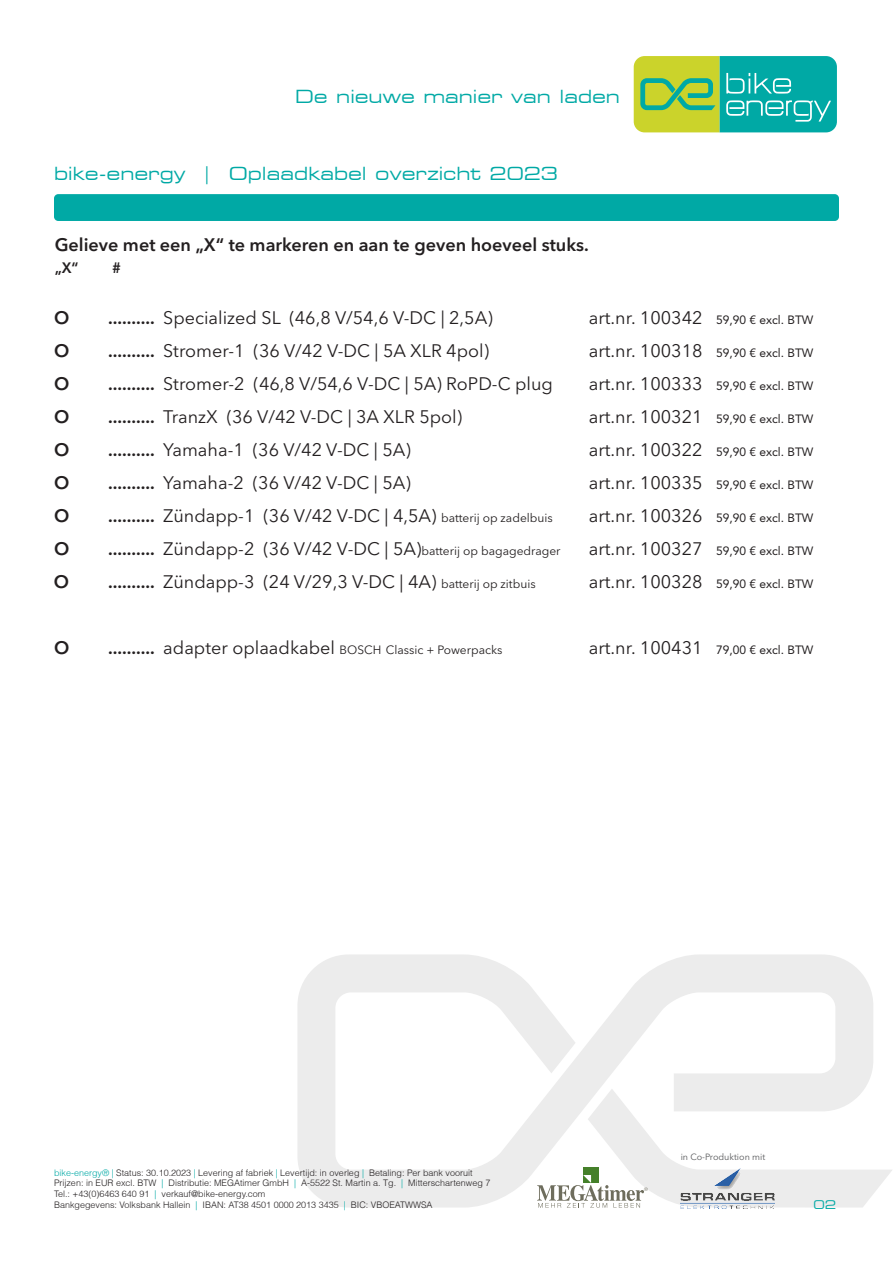
<style>
.page{position:relative;width:893px;height:1263px;background:#fff}
.page>*{position:absolute;margin:0;border:0;box-sizing:border-box;transform-origin:0 0}
.t1{font:18px "Avenir Next LT Pro";color:#231f20}
.t2{font:600 18px "Avenir Next LT Pro";color:#231f20}
.t3{font:expanded 18px "Square 721 BT";color:#00a9a5}
.t4{font:600 15px "Avenir Next LT Pro";color:#231f20}
.t5{font:12px "Avenir LT Std";color:#231f20}
.t6{font:12px "Avenir Next LT Pro";color:#231f20}
.t7{font:expanded 12px "Square 721 BT";color:#00a9a5}
.t8{font:300 9px/10.8px "Helvetica";color:#231f20}
.t9{font:9px "Avenir Next LT Pro";color:#57585a}
.s1{font-weight:600}
.s2{font-size:12px}
.s3{font-weight:600;font-size:18px}
.s4{font-size:18px}
.s5{font-family:"Avenir Next LT Pro";font-size:18px}
.s6{color:#00a9a5}
</style>
<div class="page">
<svg style="left:297px;top:954px;width:576px;height:253px"></svg>
<svg style="left:633px;top:56px;width:204px;height:77px;background:#5abe81"></svg>
<div style="left:54px;top:194px;width:785px;height:27px;background:#00a9a5;border-radius:4px"></div>
<svg style="left:537px;top:1088px;width:355px;height:120px"></svg>
<img style="left:681px;top:1162px;width:93px;height:46px">
<p class="t3" style="left:295px;top:86px;width:326px">De nieuwe manier van laden</p>
<p class="t3" style="left:54px;top:162px;width:505px">bike-energy | Oplaadkabel overzicht 2023</p>
<p class="t2" style="left:55px;top:234px;width:535px">Gelieve met een „X“ te markeren en aan te geven hoeveel stuks.</p>
<p class="t4" style="left:55px;top:259px;width:25px">„X“</p>
<p class="t4" style="left:112px;top:259px;width:10px">#</p>
<p class="t2" style="left:54px;top:307px;width:17px">O</p>
<p class="t1" style="left:108px;top:307px;width:386px"><span class="s1">..........</span> Specialized SL (46,8 V/54,6 V-DC | 2,5A)</p>
<p class="t2" style="left:54px;top:340px;width:17px">O</p>
<p class="t1" style="left:108px;top:340px;width:383px"><span class="s1">..........</span> Stromer-1 (36 V/42 V-DC | 5A XLR 4pol)</p>
<p class="t2" style="left:54px;top:373px;width:17px">O</p>
<p class="t1" style="left:108px;top:373px;width:446px"><span class="s1">..........</span> Stromer-2 (46,8 V/54,6 V-DC | 5A) RoPD-C plug</p>
<p class="t2" style="left:54px;top:406px;width:17px">O</p>
<p class="t1" style="left:108px;top:406px;width:356px"><span class="s1">..........</span> TranzX (36 V/42 V-DC | 3A XLR 5pol)</p>
<p class="t2" style="left:54px;top:439px;width:17px">O</p>
<p class="t1" style="left:108px;top:439px;width:304px"><span class="s1">..........</span> Yamaha-1 (36 V/42 V-DC | 5A)</p>
<p class="t2" style="left:54px;top:472px;width:17px">O</p>
<p class="t1" style="left:108px;top:472px;width:304px"><span class="s1">..........</span> Yamaha-2 (36 V/42 V-DC | 5A)</p>
<p class="t2" style="left:54px;top:505px;width:17px">O</p>
<p class="t1" style="left:108px;top:505px;width:446px"><span class="s1">..........</span> Zündapp-1 (36 V/42 V-DC | 4,5A) <span class="s2">batterij op zadelbuis</span></p>
<p class="t2" style="left:54px;top:538px;width:17px">O</p>
<p class="t1" style="left:108px;top:538px;width:454px"><span class="s1">..........</span> Zündapp-2 (36 V/42 V-DC | 5A)<span class="s2">batterij op bagagedrager</span></p>
<p class="t2" style="left:54px;top:571px;width:17px">O</p>
<p class="t1" style="left:108px;top:571px;width:429px"><span class="s1">..........</span> Zündapp-3 (24 V/29,3 V-DC | 4A) <span class="s2">batterij op zitbuis</span></p>
<p class="t2" style="left:54px;top:637px;width:17px">O</p>
<p class="t6" style="left:108px;top:643px;width:396px"><span class="s3">..........</span> <span class="s4">adapter oplaadkabel</span> BOSCH Classic + Powerpacks</p>
<p class="t5" style="left:589px;top:313px;width:226px"><span class="s5">art.nr. 100342</span> 59,90 € excl. BTW</p>
<p class="t5" style="left:589px;top:346px;width:226px"><span class="s5">art.nr. 100318</span> 59,90 € excl. BTW</p>
<p class="t5" style="left:589px;top:379px;width:226px"><span class="s5">art.nr. 100333</span> 59,90 € excl. BTW</p>
<p class="t5" style="left:589px;top:412px;width:226px"><span class="s5">art.nr. 100321</span> 59,90 € excl. BTW</p>
<p class="t5" style="left:589px;top:445px;width:226px"><span class="s5">art.nr. 100322</span> 59,90 € excl. BTW</p>
<p class="t5" style="left:589px;top:478px;width:226px"><span class="s5">art.nr. 100335</span> 59,90 € excl. BTW</p>
<p class="t5" style="left:589px;top:511px;width:226px"><span class="s5">art.nr. 100326</span> 59,90 € excl. BTW</p>
<p class="t5" style="left:589px;top:544px;width:226px"><span class="s5">art.nr. 100327</span> 59,90 € excl. BTW</p>
<p class="t5" style="left:589px;top:577px;width:226px"><span class="s5">art.nr. 100328</span> 59,90 € excl. BTW</p>
<p class="t5" style="left:589px;top:643px;width:226px"><span class="s5">art.nr. 100431</span> 79,00 € excl. BTW</p>
<p class="t8" style="left:54px;top:1167px;width:438px"><span class="s6">bike-energy® |</span> Status: 30.10.2023 <span class="s6">|</span> Levering af fabriek <span class="s6">|</span> Levertijd: in overleg <span class="s6">|</span> Betaling: Per bank vooruit Prijzen: in EUR excl. BTW <span class="s6">|</span> Distributie: MEGAtimer GmbH <span class="s6">|</span> A-5522 St. Martin a. Tg. <span class="s6">|</span> Mitterschartenweg 7<br>Tel.: +43(0)6463 640 91 <span class="s6">|</span> verkauf@bike-energy.com<br>Bankgegevens: Volksbank Hallein <span class="s6">|</span> IBAN: AT38 4501 0000 2013 3435 <span class="s6">|</span> BIC: VBOEATWWSA</p>
<p class="t9" style="left:681px;top:1151px;width:86px">in Co-Produktion mit</p>
<p class="t7" style="left:813px;top:1197px;width:24px">02</p>
</div>
